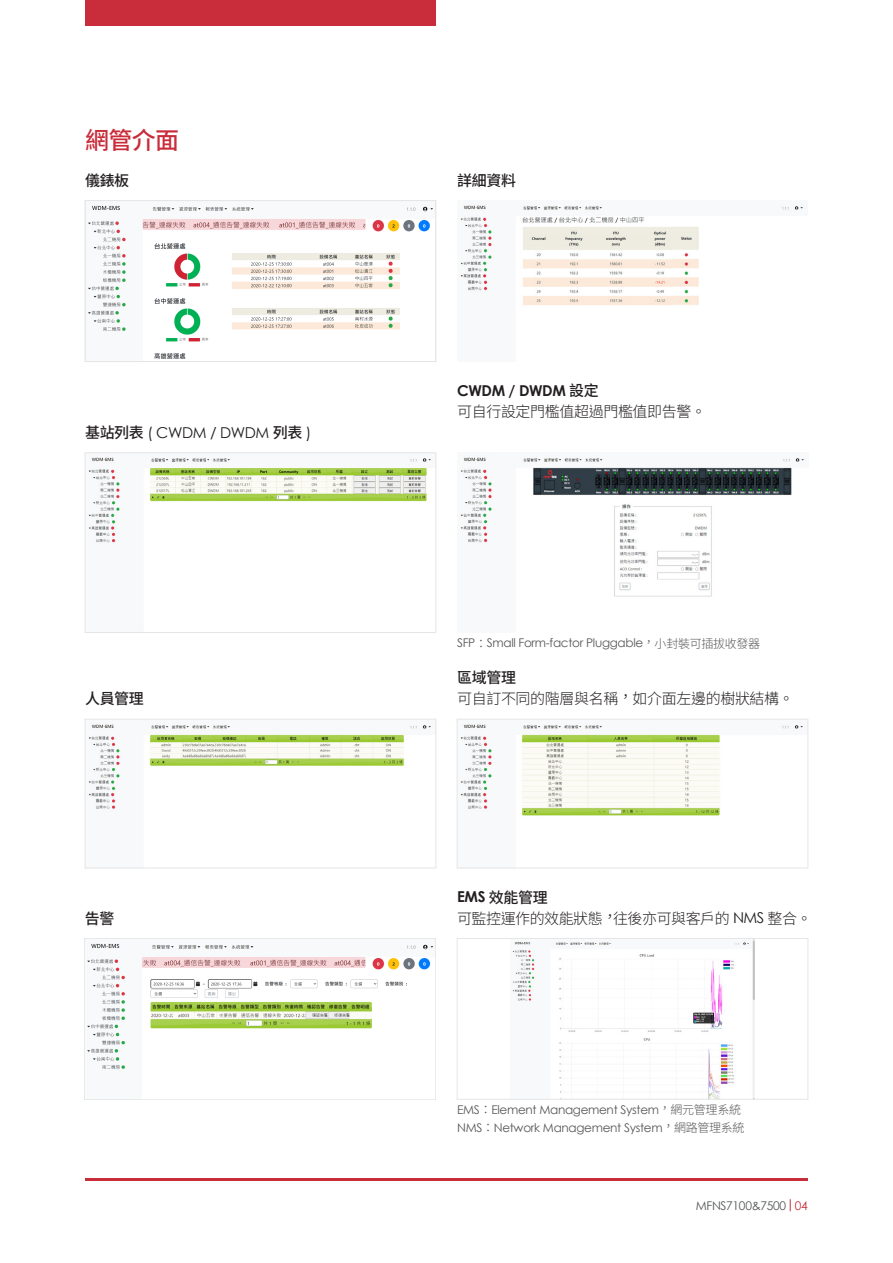
<style>
.page{position:relative;width:893px;height:1263px;background:#fff}
.page>*{position:absolute;margin:0;border:0;box-sizing:border-box;transform-origin:0 0}
.t1{font:500 24px "Noto Sans CJK";color:#c92c3a}
.M-L-10{font:300 15px "Noto Sans CJK";letter-spacing:-.025em;color:#231f20}
.M-L-10-2{font:500 15px "Noto Sans CJK";letter-spacing:-.025em;color:#231f20}
.M-L-10-3{font:15px "Century Gothic";letter-spacing:-.025em;color:#231f20}
.M-L-10-4{font:700 15px "Century Gothic";letter-spacing:-.025em;color:#231f20}
.M-L-10-5{font:12px "Century Gothic";letter-spacing:-.025em;color:#595757}
.t2{font:12px "Century Gothic";letter-spacing:-.025em;color:#545758}
.s1{font-family:"Noto Sans CJK";font-weight:500}
.s2{font-family:"Noto Sans CJK";font-weight:300}
.s3{font-family:"Century Gothic";font-weight:700}
.s4{font-family:"Century Gothic";font-weight:400}
.s5{color:#c92c3a}
</style>
<div class="page">
<div style="left:85px;top:0;width:351px;height:26px;background:#c92c3a"></div>
<svg style="left:85px;top:1178px;width:723px;height:2px"></svg>
<svg style="left:790px;top:1199px;width:1px;height:12px"></svg>
<img style="left:88px;top:205px;width:345px;height:154px">
<div style="left:85px;top:200px;width:351px;height:162px;border:1px solid #e6e6e6"></div>
<img style="left:88px;top:724px;width:343px;height:85px">
<div style="left:85px;top:719px;width:351px;height:149px;border:1px solid #e6e6e6"></div>
<img style="left:460px;top:724px;width:343px;height:92px">
<div style="left:457px;top:719px;width:351px;height:149px;border:1px solid #e6e6e6"></div>
<img style="left:88px;top:457px;width:343px;height:87px">
<div style="left:85px;top:453px;width:351px;height:180px;border:1px solid #e6e6e6"></div>
<img style="left:512px;top:940px;width:242px;height:157px">
<div style="left:457px;top:938px;width:351px;height:161px;border:1px solid #e6e6e6"></div>
<img style="left:460px;top:205px;width:343px;height:100px">
<img style="left:460px;top:457px;width:344px;height:140px">
<img style="left:85px;top:938px;width:351px;height:161px">
<p class="t1" style="left:85px;top:126px;width:96px">網管介面</p>
<p class="M-L-10-2" style="left:85px;top:172px;width:46px">儀錶板</p>
<p class="M-L-10-3" style="left:85px;top:422px;width:228px"><span class="s1">基站列表</span> ( CWDM / DWDM <span class="s1">列表</span> )</p>
<p class="M-L-10-2" style="left:85px;top:690px;width:60px">人員管理</p>
<p class="M-L-10-2" style="left:85px;top:910px;width:31px">告警</p>
<p class="M-L-10-2" style="left:457px;top:172px;width:60px">詳細資料</p>
<p class="M-L-10-4" style="left:457px;top:379px;width:143px">CWDM / DWDM <span class="s1">設定</span></p>
<p class="M-L-10" style="left:457px;top:403px;width:251px">可自行設定門檻值超過門檻值即告警。</p>
<p class="M-L-10-5" style="left:457px;top:634px;width:305px">SFP<span class="s2">：</span>Small Form-factor Pluggable<span class="s2">，小封裝可插拔收發器</span></p>
<p class="M-L-10-2" style="left:457px;top:669px;width:60px">區域管理</p>
<p class="M-L-10" style="left:457px;top:690px;width:338px">可自訂不同的階層與名稱，如介面左邊的樹狀結構。</p>
<p class="M-L-10-2" style="left:457px;top:889px;width:92px"><span class="s3">EMS</span> 效能管理</p>
<p class="M-L-10" style="left:457px;top:910px;width:356px">可監控運作的效能狀態，往後亦可與客戶的 <span class="s4">NMS</span> 整合。</p>
<p class="M-L-10-5" style="left:457px;top:1101px;width:285px">EMS<span class="s2">：</span>Element Management System<span class="s2">，網元管理系統</span></p>
<p class="M-L-10-5" style="left:457px;top:1119px;width:289px">NMS<span class="s2">：</span>Network Management System<span class="s2">，網路管理系統</span></p>
<p class="t2" style="left:696px;top:1197px;width:114px">MFNS7100&amp;7500 <span class="s5">04</span></p>
</div>
